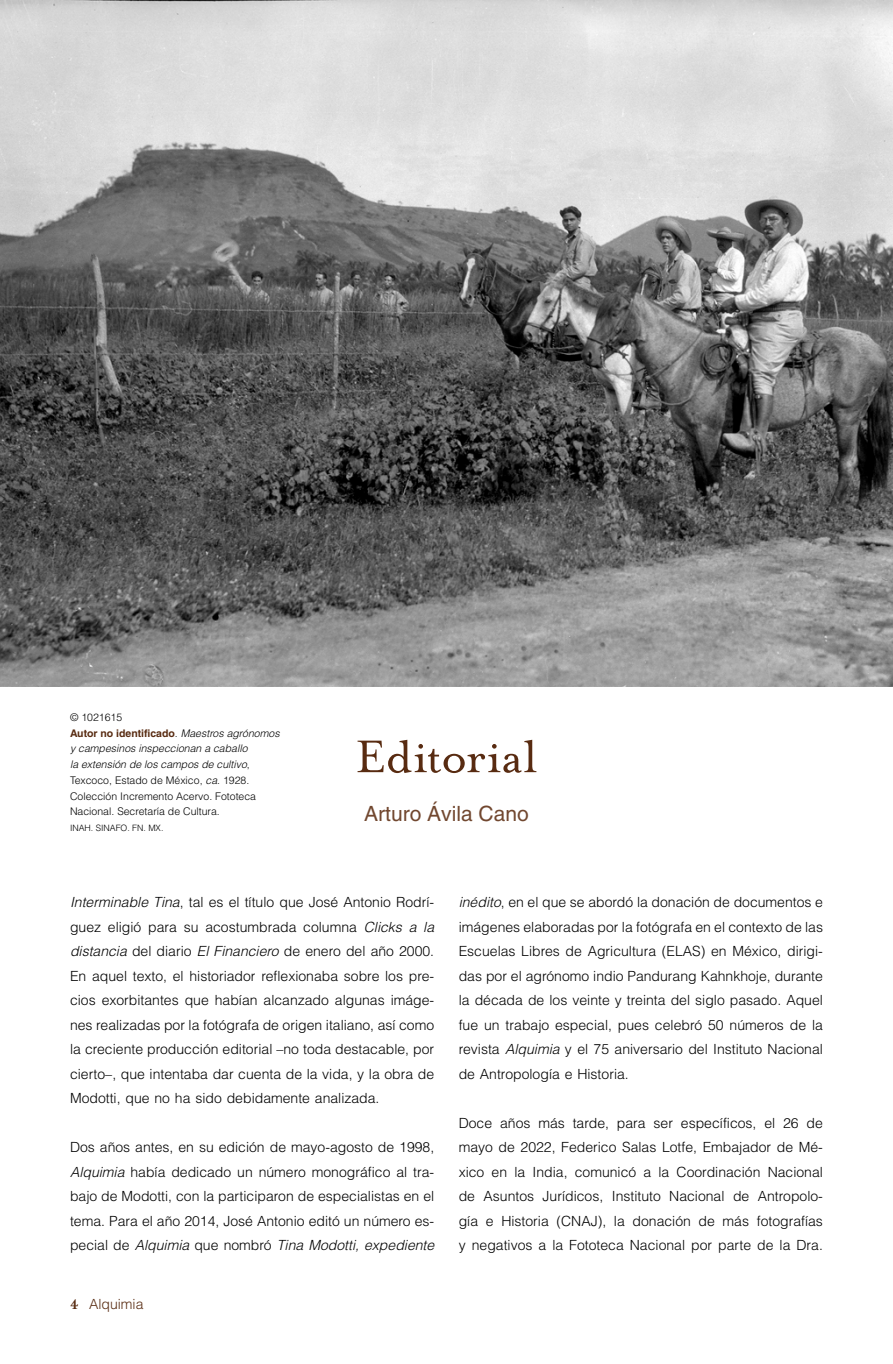
<style>
.page{position:relative;width:893px;height:1364px;background:#fff}
.page>*{position:absolute;margin:0;border:0;box-sizing:border-box;transform-origin:0 0}
.t1{font:52.5px "Mrs Eaves OT";letter-spacing:-.005em;color:#582b11}
.t2{font:21px "Helvetica LT Std";color:#71472f}
.t3{font:300 14px/24.5px "Helvetica LT Std";color:#000;text-align:justify}
.t4{font:300 14px "Helvetica LT Std";color:#582b11}
.t5{font:300 10.5px/15.8px "Helvetica LT Std";color:#000}
.t6{font:300 8.75px "Helvetica LT Std";color:#000}
.s1{font-weight:700;color:#582b11}
.s2{font-style:italic}
.s3{font-family:"Mrs Eaves OT Bold 2";font-weight:400;font-size:15.75px}
</style>
<div class="page">
<img style="left:0;top:1px;width:892px;height:685px">
<p class="t5" style="left:70px;top:709px;width:211px">© 1021615<br><span class="s1">Autor no identificado</span>. <span class="s2">Maestros agrónomos y campesinos inspeccionan a caballo<br>la extensión de los campos de cultivo</span>, Texcoco, Estado de México, <span class="s2">ca</span>. 1928.<br>Colección Incremento Acervo. Fototeca Nacional. Secretaría de Cultura.</p>
<p class="t6" style="left:70px;top:822px;width:95px">INAH. SINAFO. FN. MX.</p>
<h1 class="t1" style="left:355px;top:726px;width:183px">Editorial</h1>
<h2 class="t2" style="left:364px;top:801px;width:166px">Arturo Ávila Cano</h2>
<p class="t3" style="left:70px;top:889px;width:366px"><span class="s2">Interminable Tina</span>, tal es el título que José Antonio Rodrí&shy;guez eligió para su acostumbrada columna <span class="s2">Clicks a la distancia</span> del diario <span class="s2">El Financiero</span> de enero del año 2000.<br>En aquel texto, el historiador reflexionaba sobre los pre&shy;cios exorbitantes que habían alcanzado algunas imáge&shy;nes realizadas por la fotógrafa de origen italiano, así como la creciente producción editorial –no toda destacable, por cierto–, que intentaba dar cuenta de la vida, y la obra de Modotti, que no ha sido debidamente analizada.</p>
<p class="t3" style="left:70px;top:1134px;width:366px">Dos años antes, en su edición de mayo-agosto de 1998, <span class="s2">Alquimia</span> había dedicado un número monográfico al tra&shy;bajo de Modotti, con la participaron de especialistas en el tema. Para el año 2014, José Antonio editó un número es&shy;pecial de <span class="s2">Alquimia</span> que nombró <span class="s2">Tina Modotti, expediente</span></p>
<p class="t4" style="left:70px;top:1295px;width:75px"><span class="s3">4</span> Alquimia</p>
<p class="t3" style="left:458px;top:889px;width:366px"><span class="s2">inédito</span>, en el que se abordó la donación de documentos e imágenes elaboradas por la fotógrafa en el contexto de las Escuelas Libres de Agricultura (ELAS) en México, dirigi&shy;das por el agrónomo indio Pandurang Kahnkhoje, durante la década de los veinte y treinta del siglo pasado. Aquel fue un trabajo especial, pues celebró 50 números de la revista <span class="s2">Alquimia</span> y el 75 aniversario del Instituto Nacional de Antropología e Historia.</p>
<p class="t3" style="left:458px;top:1110px;width:366px">Doce años más tarde, para ser específicos, el 26 de mayo de 2022, Federico Salas Lotfe, Embajador de Mé&shy;xico en la India, comunicó a la Coordinación Nacional de Asuntos Jurídicos, Instituto Nacional de Antropolo&shy;gía e Historia (CNAJ), la donación de más fotografías y negativos a la Fototeca Nacional por parte de la Dra.</p>
</div>
